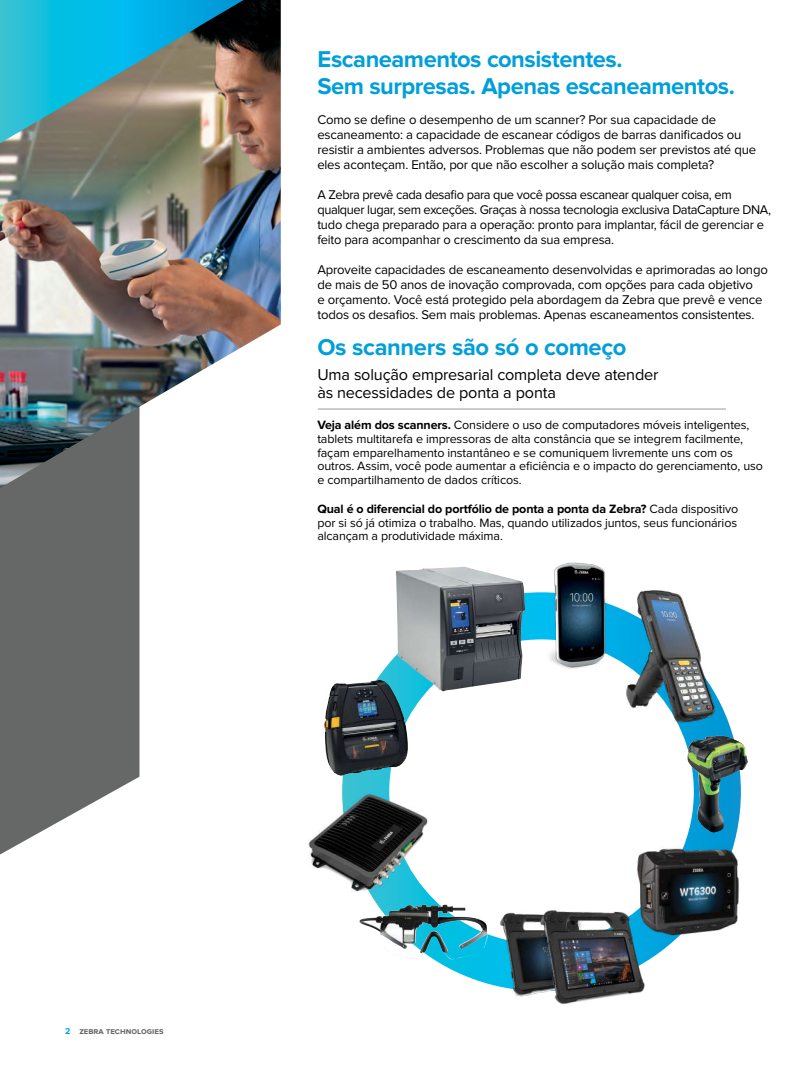
<style>
.page{position:relative;width:810px;height:1080px;background:#fff}
.page>*{position:absolute;margin:0;border:0;box-sizing:border-box;transform-origin:0 0}
.t1{font:700 23.75px/26.2px "Proxima Nova";letter-spacing:-.015em;color:#009fdb}
.t2{font:16.25px/18.8px "Proxima Nova";letter-spacing:-.01em;color:#000101}
.t3{font:13.12px/15px "Proxima Nova";letter-spacing:-.015em;color:#000101}
.t4{font:12.5px/13.8px "Proxima Nova";letter-spacing:-.01em;color:#000101}
.t5{font:700 8.75px "Proxima Nova";color:#666767}
.s1{font-weight:700}
.s2{color:#009fdb}
</style>
<div class="page">
<svg style="left:0;top:488px;width:139px;height:367px;fill:#666767"></svg>
<hr style="left:318px;top:409px;width:408px;height:1px;background:#9a9a9a">
<img style="left:0;top:0;width:281px;height:488px">
<svg style="left:342px;top:592px;width:399px;height:399px"></svg>
<div style="left:389px;top:639px;width:305px;height:305px;background:#fff;border-radius:50%"></div>
<img style="left:546px;top:562px;width:68px;height:107px">
<img style="left:687px;top:736px;width:61px;height:97px">
<img style="left:324px;top:680px;width:84px;height:96px">
<img style="left:395px;top:567px;width:130px;height:124px">
<img style="left:359px;top:905px;width:130px;height:44px">
<img style="left:637px;top:842px;width:102px;height:105px">
<img style="left:491px;top:902px;width:163px;height:102px">
<img style="left:621px;top:590px;width:100px;height:136px">
<img style="left:308px;top:791px;width:121px;height:103px">
<h1 class="t1" style="left:317px;top:47px;width:419px">Escaneamentos consistentes.<br>Sem surpresas. Apenas escaneamentos.</h1>
<p class="t3" style="left:317px;top:112px;width:440px">Como se define o desempenho de um scanner? Por sua capacidade de escaneamento: a capacidade de escanear códigos de barras danificados ou resistir a ambientes adversos. Problemas que não podem ser previstos até que eles aconteçam. Então, por que não escolher a solução mais completa?</p>
<p class="t3" style="left:317px;top:187px;width:455px">A Zebra prevê cada desafio para que você possa escanear qualquer coisa, em qualquer lugar, sem exceções. Graças à nossa tecnologia exclusiva DataCapture DNA, tudo chega preparado para a operação: pronto para implantar, fácil de gerenciar e feito para acompanhar o crescimento da sua empresa.</p>
<p class="t3" style="left:317px;top:263px;width:452px">Aproveite capacidades de escaneamento desenvolvidas e aprimoradas ao longo de mais de 50 anos de inovação comprovada, com opções para cada objetivo<br>e orçamento. Você está protegido pela abordagem da Zebra que prevê e vence todos os desafios. Sem mais problemas. Apenas escaneamentos consistentes.</p>
<h1 class="t1" style="left:317px;top:335px;width:310px">Os scanners são só o começo</h1>
<p class="t2" style="left:317px;top:365px;width:343px">Uma solução empresarial completa deve atender às necessidades de ponta a ponta</p>
<p class="t4" style="left:317px;top:419px;width:447px"><span class="s1">Veja além dos scanners.</span> Considere o uso de computadores móveis inteligentes, tablets multitarefa e impressoras de alta constância que se integrem facilmente, façam emparelhamento instantâneo e se comuniquem livremente uns com os outros. Assim, você pode aumentar a eficiência e o impacto do gerenciamento, uso e compartilhamento de dados críticos.</p>
<p class="t4" style="left:317px;top:502px;width:422px;text-align:justify"><span class="s1">Qual é o diferencial do portfólio de ponta a ponta da Zebra?</span> Cada dispositivo por si só já otimiza o trabalho. Mas, quando utilizados juntos, seus funcionários alcançam a produtividade máxima.</p>
<p class="t5" style="left:65px;top:1026px;width:100px"><span class="s2">2</span> zebra technologies</p>
</div>
